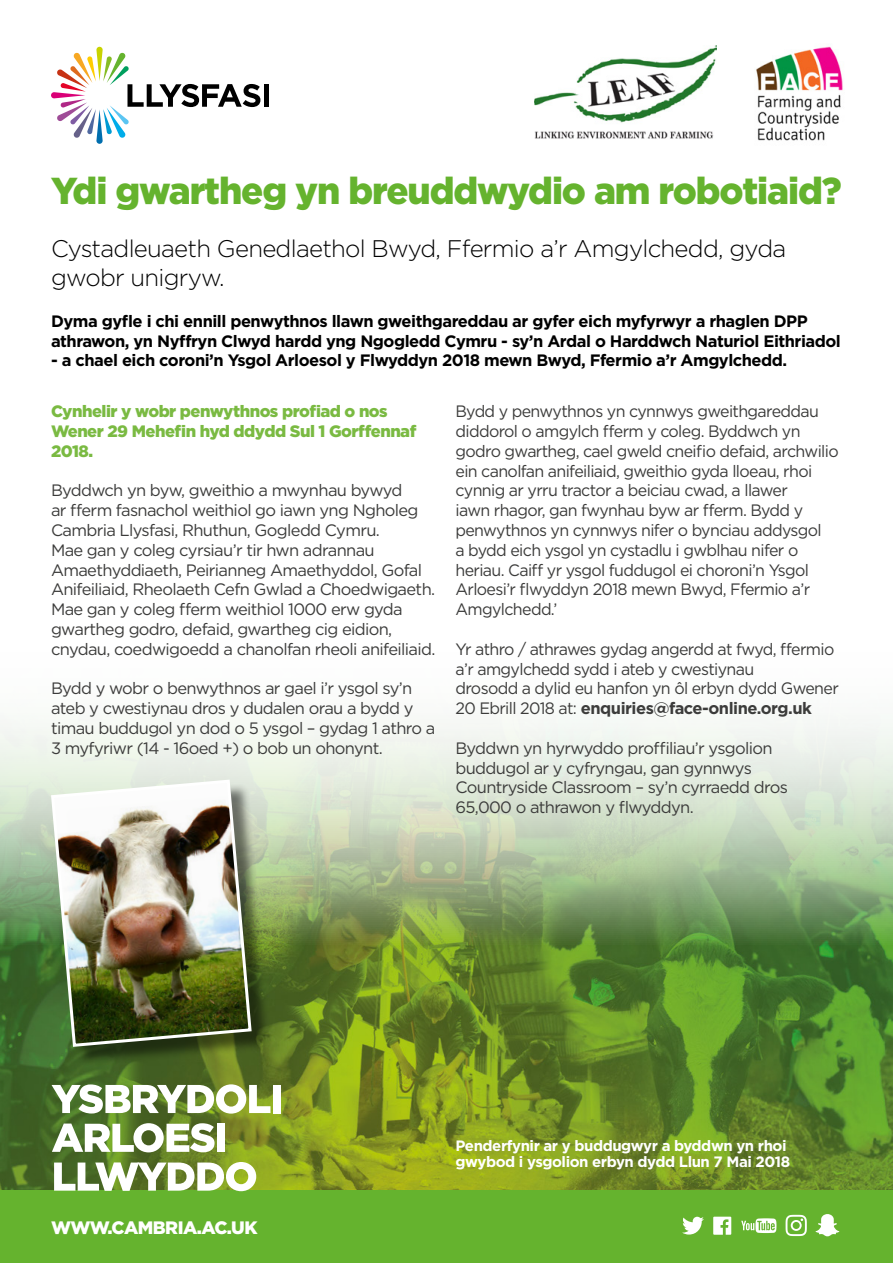
<style>
.page{position:relative;width:893px;height:1263px;background:#fff}
.page>*{position:absolute;margin:0;border:0;box-sizing:border-box;transform-origin:0 0}
.t1{font:900 37.5px "Gotham";letter-spacing:-.03em;color:#65b32e}
.t2{font:300 24px/28.8px "Gotham";letter-spacing:-.03em;color:#000}
.t3{font:900 18px "Gotham";letter-spacing:-.03em;color:#fff}
.t4{font:16.5px/19.8px "Gotham";letter-spacing:-.04em;color:#3c3c3b}
.t5{font:700 16.5px/19.8px "Gotham";letter-spacing:-.03em;color:#000}
.t6{font:900 16.5px/19.8px "Gotham";letter-spacing:-.03em;color:#7aba42}
.t7{font:700 15px/16.5px "Gotham";letter-spacing:-.03em;color:#fff}
.s1{font-weight:700}
</style>
<div class="page">
<img style="left:0;top:1093px;width:893px;height:98px">
<img style="left:0;top:719px;width:893px;height:374px">
<div style="left:0;top:1191px;width:893px;height:72px;background:#65b32e"></div>
<svg style="left:682px;top:1217px;width:22px;height:17px"></svg>
<svg style="left:713px;top:1217px;width:18px;height:18px"></svg>
<svg style="left:741px;top:1218px;width:35px;height:15px"></svg>
<svg style="left:786px;top:1215px;width:21px;height:21px"></svg>
<svg style="left:816px;top:1214px;width:23px;height:22px"></svg>
<svg style="left:51px;top:47px;width:209px;height:97px"></svg>
<div style="left:264px;top:84px;width:5px;height:23px;background:#000"></div>
<img style="left:535px;top:46px;width:182px;height:93px">
<img style="left:756px;top:46px;width:87px;height:95px">
<div style="left:55px;top:784px;width:216px;height:282px;background:#000;opacity:.5"></div>
<img style="left:49px;top:778px;width:204px;height:270px">
<svg style="left:52px;top:1084px;width:218px;height:29px"></svg>
<div style="left:273px;top:1085px;width:8px;height:28px;background:#fff"></div>
<svg style="left:52px;top:1123px;width:163px;height:29px"></svg>
<div style="left:217px;top:1124px;width:8px;height:28px;background:#fff"></div>
<svg style="left:54px;top:1162px;width:202px;height:29px"></svg>
<h1 class="t1" style="left:51px;top:165px;width:792px">Ydi gwartheg yn breuddwydio am robotiaid?</h1>
<h2 class="t2" style="left:51px;top:234px;width:737px">Cystadleuaeth Genedlaethol Bwyd, Ffermio a’r Amgylchedd, gyda gwobr unigryw.</h2>
<p class="t5" style="left:51px;top:311px;width:791px">Dyma gyfle i chi ennill penwythnos llawn gweithgareddau ar gyfer eich myfyrwyr a rhaglen DPP athrawon, yn Nyffryn Clwyd hardd yng Ngogledd Cymru - sy’n Ardal o Harddwch Naturiol Eithriadol</p>
<p class="t5" style="left:51px;top:350px;width:738px">- a chael eich coroni’n Ysgol Arloesol y Flwyddyn 2018 mewn Bwyd, Ffermio a’r Amgylchedd.</p>
<p class="t6" style="left:51px;top:401px;width:367px">Cynhelir y wobr penwythnos profiad o nos<br>Wener 29 Mehefin hyd ddydd Sul 1 Gorffennaf<br>2018.</p>
<p class="t4" style="left:51px;top:480px;width:386px">Byddwch yn byw, gweithio a mwynhau bywyd<br>ar fferm fasnachol weithiol go iawn yng Ngholeg Cambria Llysfasi, Rhuthun, Gogledd Cymru.<br>Mae gan y coleg cyrsiau’r tir hwn adrannau Amaethyddiaeth, Peirianneg Amaethyddol, Gofal Anifeiliaid, Rheolaeth Cefn Gwlad a Choedwigaeth.<br>Mae gan y coleg fferm weithiol 1000 erw gyda gwartheg godro, defaid, gwartheg cig eidion, cnydau, coedwigoedd a chanolfan rheoli anifeiliaid.</p>
<p class="t4" style="left:51px;top:678px;width:386px">Bydd y wobr o benwythnos ar gael i’r ysgol sy’n ateb y cwestiynau dros y dudalen orau a bydd y timau buddugol yn dod o 5 ysgol – gydag 1 athro a 3 myfyriwr (14 - 16oed +) o bob un ohonynt.</p>
<p class="t4" style="left:455px;top:401px;width:385px">Bydd y penwythnos yn cynnwys gweithgareddau diddorol o amgylch fferm y coleg. Byddwch yn godro gwartheg, cael gweld cneifio defaid, archwilio ein canolfan anifeiliaid, gweithio gyda lloeau, rhoi cynnig ar yrru tractor a beiciau cwad, a llawer<br>iawn rhagor, gan fwynhau byw ar fferm. Bydd y penwythnos yn cynnwys nifer o bynciau addysgol<br>a bydd eich ysgol yn cystadlu i gwblhau nifer o heriau. Caiff yr ysgol fuddugol ei choroni’n Ysgol Arloesi’r flwyddyn 2018 mewn Bwyd, Ffermio a’r Amgylchedd.’</p>
<p class="t4" style="left:455px;top:639px;width:385px">Yr athro / athrawes gydag angerdd at fwyd, ffermio a’r amgylchedd sydd i ateb y cwestiynau<br>drosodd a dylid eu hanfon yn ôl erbyn dydd Gwener 20 Ebrill 2018 at: <span class="s1">enquiries@face-online.org.uk</span></p>
<p class="t4" style="left:455px;top:738px;width:334px">Byddwn yn hyrwyddo proffiliau’r ysgolion buddugol ar y cyfryngau, gan gynnwys Countryside Classroom – sy’n cyrraedd dros 65,000 o athrawon y flwyddyn.</p>
<p class="t3" style="left:51px;top:1215px;width:208px">WWW.CAMBRIA.AC.UK</p>
<p class="t7" style="left:455px;top:1137px;width:336px">Penderfynir ar y buddugwyr a byddwn yn rhoi gwybod i ysgolion erbyn dydd Llun 7 Mai 2018</p>
</div>
